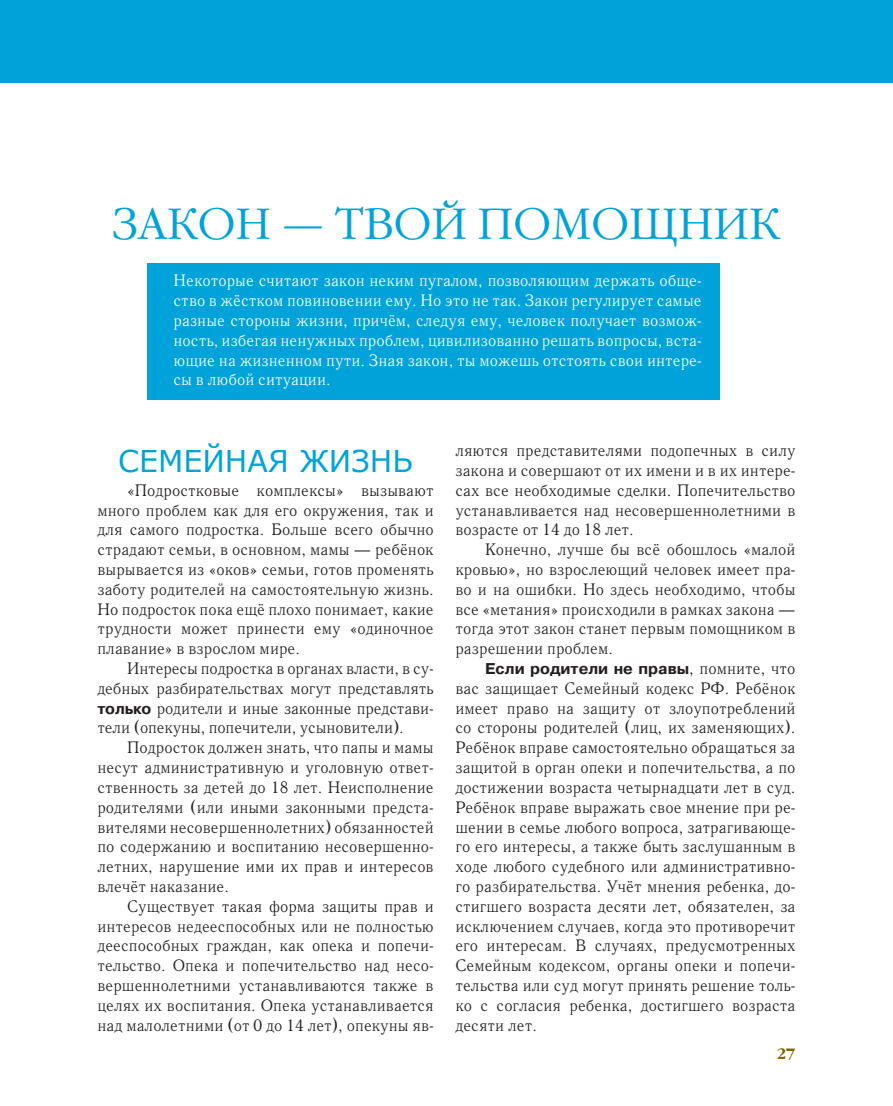
<style>
.page{position:relative;width:893px;height:1106px;background:#fff}
.page>*{position:absolute;margin:0;border:0;box-sizing:border-box;transform-origin:0 0}
.t1{font:300 43.5px "Garamond C";color:#00a3d9}
.t2{font:30px "Verdana";color:#00a3d9}
.t3{font:16.5px/19.8px "Quant Antiqua C";color:#231f20;text-align:justify}
.t4{font:16.5px/19.8px "Quant Antiqua C";color:#fff;text-align:justify}
.t5{font:700 15.6px "Pragmatica C";color:#231f20}
.t6{font:700 15px "Garamond C";color:#7d6800}
.s1{font-family:"Pragmatica C";font-weight:700;font-size:15.6px}
.s2{font-family:"Quant Antiqua C";font-weight:400;font-size:16.5px}
</style>
<div class="page">
<div style="left:147px;top:264px;width:573px;height:136px;background:#00a3d9"></div>
<div style="left:0;top:0;width:893px;height:83px;background:#00a3d9"></div>
<h1 class="t1" style="left:112px;top:203px;width:669px">ЗАКОН — ТВОЙ ПОМОЩНИК</h1>
<p class="t4" style="left:174px;top:272px;width:530px">Некоторые считают закон неким пугалом, позволяющим держать обще&shy;ство в жёстком повиновении ему. Но это не так. Закон регулирует самые разные стороны жизни, причём, следуя ему, человек получает возмож&shy;ность, избегая ненужных проблем, цивилизованно решать вопросы, вста&shy;ющие на жизненном пути. Зная закон, ты можешь отстоять свои интере&shy;сы в любой ситуации.</p>
<h2 class="t2" style="left:118px;top:442px;width:296px">СЕМЕЙНАЯ ЖИЗНЬ</h2>
<p class="t3" style="left:97px;top:481px;width:338px;text-indent:30px">«Подростковые комплексы» вызывают много проблем как для его окружения, так и для самого подростка. Больше всего обычно страдают семьи, в основном, мамы — ребёнок вырывается из «оков» семьи, готов променять заботу родителей на самостоятельную жизнь.<br>Но подросток пока ещё плохо понимает, какие трудности может принести ему «одиночное плавание» в взрослом мире.</p>
<p class="t3" style="left:97px;top:659px;width:338px;text-indent:30px">Интересы подростка в органах власти, в су&shy;дебных разбирательствах могут представлять <span class="s1">только</span> родители и иные законные представи&shy;тели (опекуны, попечители, усыновители).</p>
<p class="t3" style="left:97px;top:738px;width:338px;text-indent:30px">Подросток должен знать, что папы и мамы несут административную и уголовную ответ&shy;ственность за детей до 18 лет. Неисполнение родителями (или иными законными предста&shy;вителями несовершеннолетних) обязанностей по содержанию и воспитанию несовершенно&shy;летних, нарушение ими их прав и интересов влечёт наказание.</p>
<p class="t3" style="left:97px;top:897px;width:338px;text-indent:30px">Существует такая форма защиты прав и интересов недееспособных или не полностью дееспособных граждан, как опека и попечи&shy;тельство. Опека и попечительство над несо&shy;вершеннолетними устанавливаются также в целях их воспитания. Опека устанавливается над малолетними (от 0 до 14 лет), опекуны яв-</p>
<p class="t3" style="left:455px;top:441px;width:342px">ляются представителями подопечных в силу закона и совершают от их имени и в их интере&shy;сах все необходимые сделки. Попечительство устанавливается над несовершеннолетними в возрасте от 14 до 18 лет.</p>
<p class="t3" style="left:455px;top:540px;width:342px;text-indent:30px">Конечно, лучше бы всё обошлось «малой кровью», но взрослеющий человек имеет пра&shy;во и на ошибки. Но здесь необходимо, чтобы все «метания» происходили в рамках закона — тогда этот закон станет первым помощником в разрешении проблем.</p>
<p class="t5" style="left:485px;top:663px;width:312px">Если родители не правы<span class="s2">, помните, что</span></p>
<p class="t3" style="left:455px;top:679px;width:342px">вас защищает Семейный кодекс РФ. Ребёнок имеет право на защиту от злоупотреблений со стороны родителей (лиц, их заменяющих).<br>Ребёнок вправе самостоятельно обращаться за защитой в орган опеки и попечительства, а по достижении возраста четырнадцати лет в суд.<br>Ребёнок вправе выражать свое мнение при ре&shy;шении в семье любого вопроса, затрагивающе&shy;го его интересы, а также быть заслушанным в ходе любого судебного или административно&shy;го разбирательства. Учёт мнения ребенка, до&shy;стигшего возраста десяти лет, обязателен, за исключением случаев, когда это противоречит его интересам. В случаях, предусмотренных Семейным кодексом, органы опеки и попечи&shy;тельства или суд могут принять решение толь&shy;ко с согласия ребенка, достигшего возраста десяти лет.</p>
<p class="t6" style="left:777px;top:1046px;width:20px">27</p>
</div>
